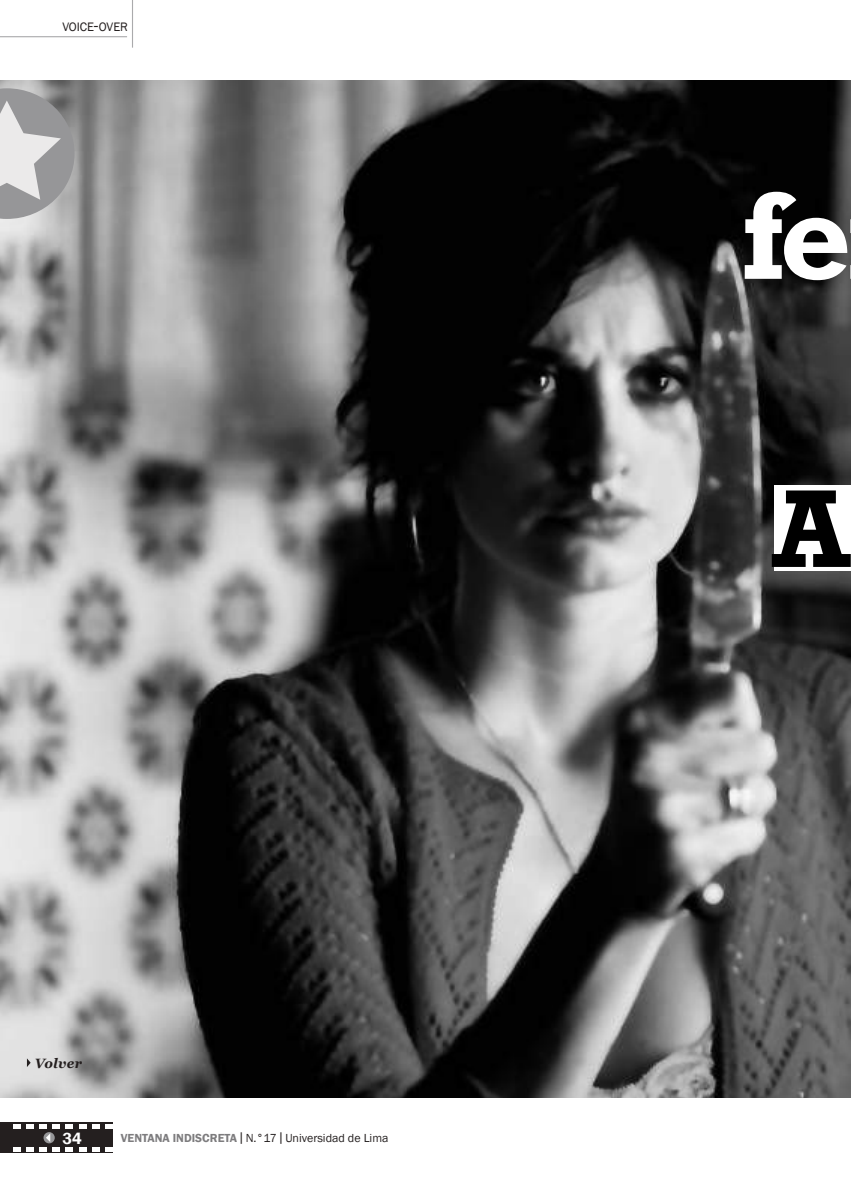
<style>
.page{position:relative;width:851px;height:1191px;background:#fff}
.page>*{position:absolute;margin:0;border:0;box-sizing:border-box;transform-origin:0 0}
.t1{font:700 126px "Rockwell";color:#fff}
.t2{font:700 112.5px "Rockwell";color:#000}
.t3{font:600 16.5px "Franklin Gothic";color:#fff}
.t4{font:italic 700 13.5px "Georgia";letter-spacing:.015em;color:#241f1f}
.t5{font:12.6px "Franklin Gothic";letter-spacing:-.005em;color:#241f1f}
.t6{font:12px "Franklin Gothic";color:#241f1f}
.s1{font-size:18px}
.s2{font-weight:600;color:#7d7c7e}
.s3{font-size:9.6px}
</style>
<div class="page">
<hr style="left:0;top:36px;width:127px;height:1px;background:#aaaaac">
<hr style="left:132px;top:0;width:1px;height:48px;background:#aaaaac">
<div style="left:0;top:1122px;width:112px;height:31px;background:#241f1f"></div>
<svg style="left:105px;top:1124px;width:7px;height:4px"></svg>
<svg style="left:92px;top:1124px;width:7px;height:4px"></svg>
<svg style="left:79px;top:1124px;width:7px;height:4px"></svg>
<svg style="left:66px;top:1124px;width:7px;height:4px"></svg>
<svg style="left:27px;top:1124px;width:7px;height:4px"></svg>
<svg style="left:13px;top:1124px;width:7px;height:4px"></svg>
<svg style="left:105px;top:1147px;width:7px;height:4px"></svg>
<svg style="left:92px;top:1147px;width:7px;height:4px"></svg>
<svg style="left:79px;top:1147px;width:7px;height:4px"></svg>
<svg style="left:66px;top:1147px;width:7px;height:4px"></svg>
<svg style="left:27px;top:1147px;width:7px;height:4px"></svg>
<svg style="left:13px;top:1147px;width:7px;height:4px"></svg>
<svg style="left:40px;top:1124px;width:20px;height:27px"></svg>
<img style="left:0;top:81px;width:850px;height:1016px">
<div style="left:774px;top:485px;width:76px;height:85px;background:#fff"></div>
<svg style="left:0;top:88px;width:75px;height:131px;background:#b0b0b1"></svg>
<svg style="left:27px;top:1058px;width:4px;height:9px"></svg>
<p class="t5" style="left:62px;top:19px;width:67px">VOICE<span class="s1">-</span>OVER</p>
<p class="t4" style="left:35px;top:1054px;width:49px">Volver</p>
<h3 class="t3" style="left:62px;top:1127px;width:21px">34</h3>
<p class="t6" style="left:121px;top:1130px;width:269px"><span class="s2">VENTANA INDISCRETA</span><span class="s3">│</span>N.°17<span class="s3">│</span>Universidad de Lima</p>
<h1 class="t1" style="left:740px;top:160px;width:112px">fe</h1>
<h2 class="t2" style="left:772px;top:461px;width:80px">A</h2>
</div>
